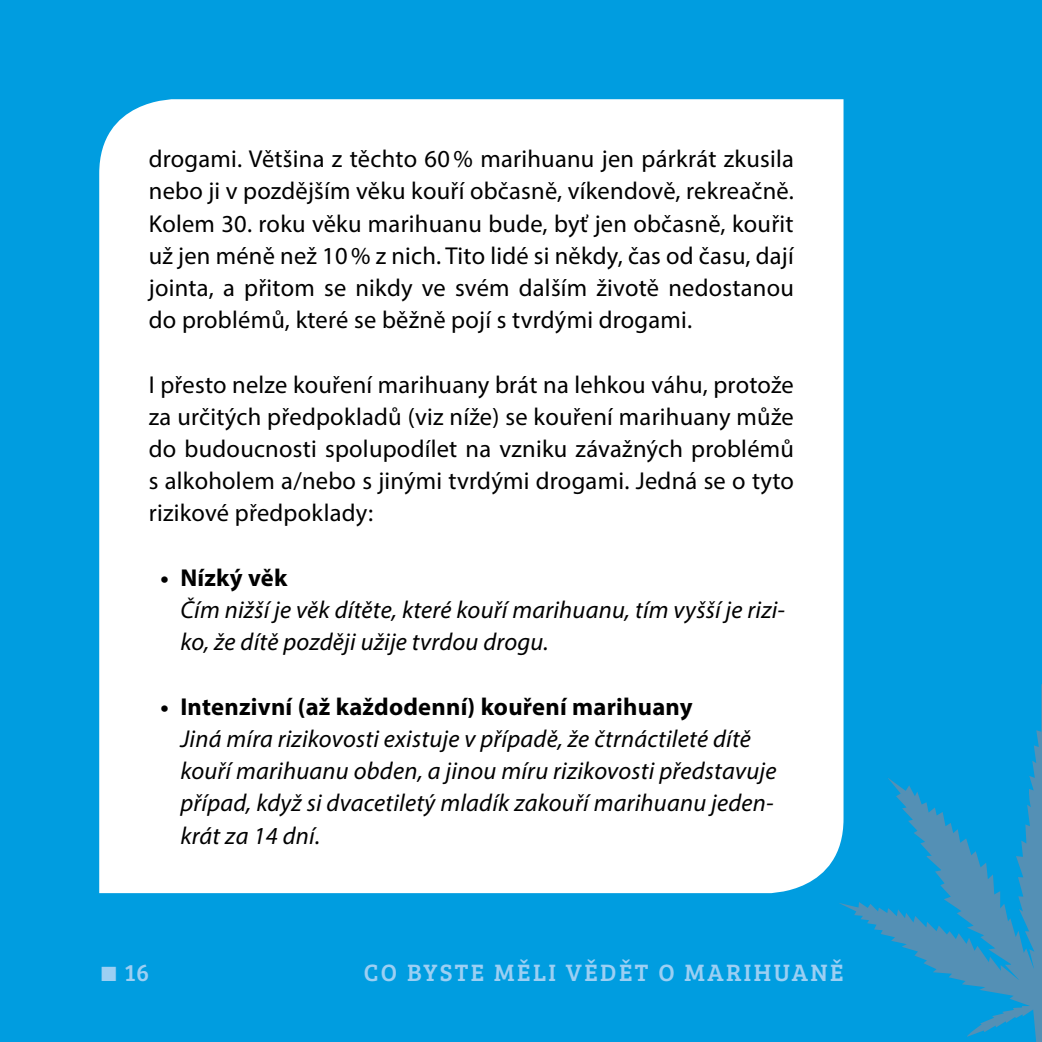
<style>
.page{position:relative;width:1042px;height:1042px;background:#009de0}
.page>*{position:absolute;margin:0;border:0;box-sizing:border-box;transform-origin:0 0}
.t1{font:24.5px/32.2px "Myriad Pro";letter-spacing:.01em;color:#000;text-align:justify}
.t2{font:italic 24.5px/32.2px "Myriad Pro";letter-spacing:.01em;color:#000}
.t3{font:700 24.5px "Myriad Pro";letter-spacing:.01em;color:#000}
.t4{font:24.5px "Bree Serif";letter-spacing:.1em;color:#9ccff3}
.s1{font-family:"Lucida Sans Unicode"}
</style>
<div class="page">
<div style="left:99px;top:99px;width:744px;height:794px;background:#fff"></div>
<svg style="left:839px;top:684px;width:203px;height:358px"></svg>
<p class="t1" style="left:149px;top:145px;width:646px">drogami. Většina z těchto 60 % marihuanu jen párkrát zkusila nebo ji v pozdějším věku kouří občasně, víkendově, rekreačně.<br>Kolem 30. roku věku marihuanu bude, byť jen občasně, kouřit už jen méně než 10 % z nich. Tito lidé si někdy, čas od času, dají jointa, a přitom se nikdy ve svém dalším životě nedostanou do problémů, které se běžně pojí s tvrdými drogami.</p>
<p class="t1" style="left:149px;top:371px;width:647px">I přesto nelze kouření marihuany brát na lehkou váhu, protože za určitých předpokladů (viz níže) se kouření marihuany může do budoucnosti spolupodílet na vzniku závažných problémů s alkoholem a/nebo s jinými tvrdými drogami. Jedná se o tyto rizikové předpoklady:</p>
<p class="t3" style="left:160px;top:568px;width:128px">• Nízký věk</p>
<p class="t2" style="left:180px;top:596px;width:606px">Čím nižší je věk dítěte, které kouří marihuanu, tím vyšší je rizi&shy;ko, že dítě později užije tvrdou drogu.</p>
<p class="t3" style="left:160px;top:697px;width:533px">• Intenzivní (až každodenní) kouření marihuany</p>
<p class="t2" style="left:180px;top:725px;width:598px">Jiná míra rizikovosti existuje v případě, že čtrnáctileté dítě kouří marihuanu obden, a jinou míru rizikovosti představuje případ, když si dvacetiletý mladík zakouří marihuanu jeden&shy;krát za 14 dní.</p>
<p class="t4" style="left:99px;top:963px;width:52px"><span class="s1">∎</span> 16</p>
<p class="t4" style="left:364px;top:963px;width:481px">CO BYSTE MĚLI VĚDĚT O MARIHUANĚ</p>
</div>
